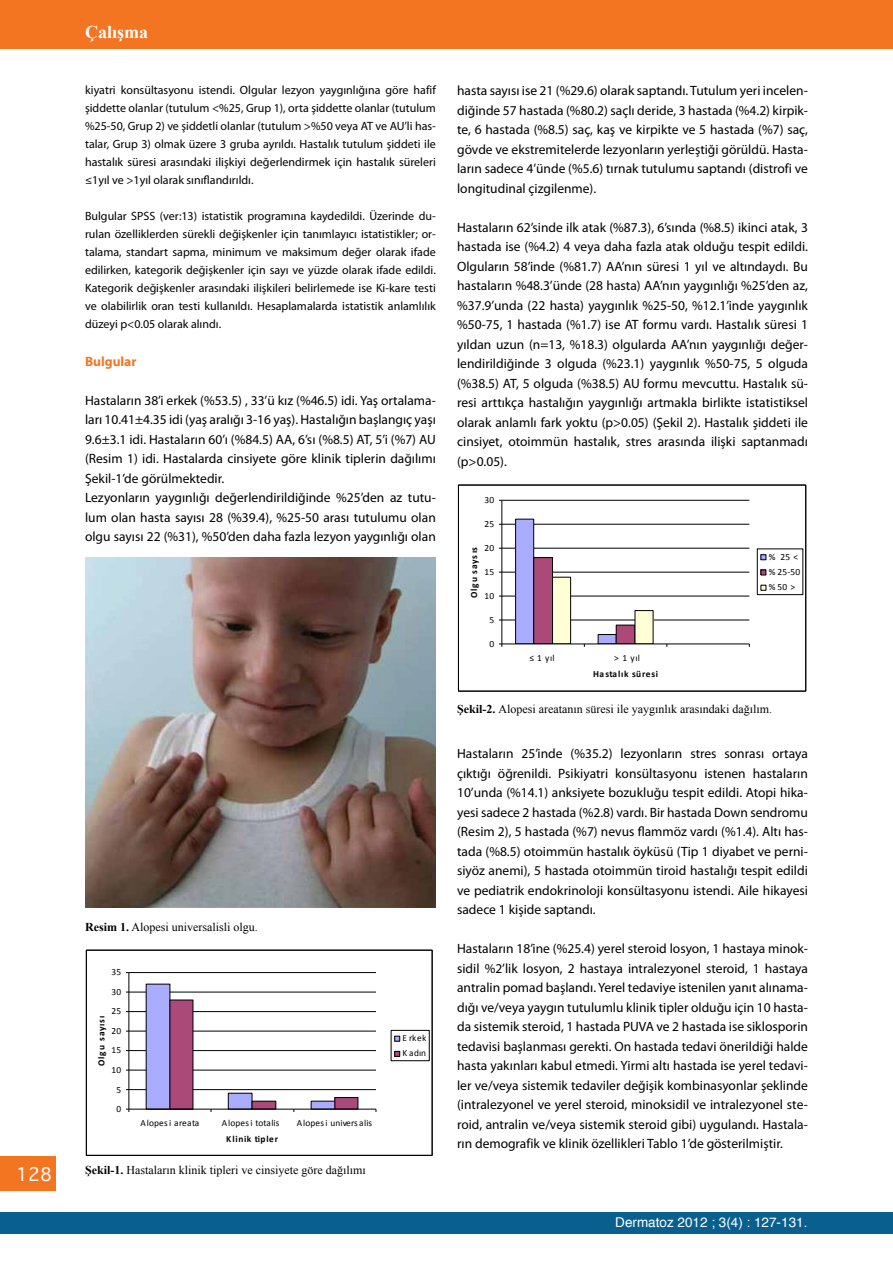
<style>
.page{position:relative;width:893px;height:1263px;background:#fff}
.page>*{position:absolute;margin:0;border:0;box-sizing:border-box;transform-origin:0 0}
.t1{font:700 18px "Times New Roman";color:#fff}
.t2{font:18px "Geneva";color:#fff}
.t3{font:13.5px/19.5px "Myriad Pro";color:#000;text-align:justify}
.t4{font:13.5px "Helvetica";color:#fff}
.t5{font:700 13.5px "Myriad Pro";color:#f47521}
.t6{font:12px/18px "Myriad Pro";color:#000;text-align:justify}
.t7{font:12px "Times New Roman";color:#000}
.t8{font:9.45px/15.3px "Calibri";letter-spacing:.03em;color:#000}
.t9{font:9.45px "Calibri";letter-spacing:.01em;color:#000}
.t10{font:700 9.45px "Calibri";letter-spacing:.06em;color:#000}
.t11{font:700 9.45px "Calibri";letter-spacing:.08em;color:#000}
.t12{font:700 9.3px "Calibri";letter-spacing:.08em;color:#000}
.s1{font-weight:700}
</style>
<div class="page">
<div style="left:0;top:1157px;width:55px;height:34px;background:#f47521"></div>
<div style="left:0;top:0;width:893px;height:49px;background:#f47521"></div>
<div style="left:0;top:1212px;width:893px;height:21px;background:#09608f"></div>
<img style="left:85px;top:558px;width:351px;height:350px">
<hr style="left:129px;top:1089px;width:247px;height:1px;background:#000">
<hr style="left:129px;top:1070px;width:247px;height:1px;background:#000">
<hr style="left:129px;top:1050px;width:247px;height:1px;background:#000">
<hr style="left:129px;top:1031px;width:247px;height:1px;background:#000">
<hr style="left:129px;top:1011px;width:247px;height:1px;background:#000">
<hr style="left:129px;top:992px;width:247px;height:1px;background:#000">
<hr style="left:129px;top:972px;width:247px;height:1px;background:#000">
<div style="left:146px;top:984px;width:24px;height:125px;background:#aaadff"></div>
<div style="left:228px;top:1093px;width:24px;height:16px;background:#aaadff"></div>
<div style="left:311px;top:1101px;width:24px;height:8px;background:#aaadff"></div>
<div style="left:170px;top:1000px;width:23px;height:109px;background:#ab4979"></div>
<div style="left:252px;top:1101px;width:24px;height:8px;background:#ab4979"></div>
<div style="left:252px;top:1101px;width:24px;height:8px;border:1px solid #000"></div>
<div style="left:335px;top:1097px;width:23px;height:12px;background:#ab4979"></div>
<div style="left:335px;top:1097px;width:23px;height:12px;border:1px solid #000"></div>
<hr style="left:129px;top:972px;width:1px;height:137px;background:#000">
<hr style="left:129px;top:1109px;width:247px;height:1px;background:#000">
<div style="left:391px;top:1030px;width:39px;height:31px;border:1px solid #000"></div>
<svg style="left:394px;top:1036px;width:6px;height:5px"></svg>
<svg style="left:394px;top:1051px;width:6px;height:6px"></svg>
<div style="left:86px;top:950px;width:346px;height:206px;border:1px solid #000"></div>
<hr style="left:502px;top:620px;width:247px;height:1px;background:#000">
<hr style="left:502px;top:596px;width:247px;height:1px;background:#000">
<hr style="left:502px;top:572px;width:247px;height:1px;background:#000">
<hr style="left:502px;top:548px;width:247px;height:1px;background:#000">
<hr style="left:502px;top:524px;width:247px;height:1px;background:#000">
<hr style="left:502px;top:500px;width:247px;height:1px;background:#000">
<div style="left:516px;top:519px;width:18px;height:125px;background:#aaadff"></div>
<div style="left:515px;top:519px;width:19px;height:125px;border:1px solid #000"></div>
<div style="left:598px;top:634px;width:18px;height:10px;background:#aaadff"></div>
<div style="left:598px;top:634px;width:19px;height:10px;border:1px solid #000"></div>
<div style="left:534px;top:558px;width:18px;height:86px;background:#ab4979"></div>
<div style="left:533px;top:557px;width:20px;height:87px;border:1px solid #000"></div>
<div style="left:616px;top:625px;width:19px;height:19px;background:#ab4979"></div>
<div style="left:616px;top:625px;width:19px;height:19px;border:1px solid #000"></div>
<div style="left:552px;top:577px;width:19px;height:67px;background:#fffed5"></div>
<div style="left:552px;top:577px;width:19px;height:67px;border:1px solid #000"></div>
<div style="left:635px;top:611px;width:18px;height:33px;background:#fffed5"></div>
<div style="left:635px;top:610px;width:18px;height:34px;border:1px solid #000"></div>
<hr style="left:501px;top:500px;width:1px;height:144px;background:#000">
<hr style="left:502px;top:644px;width:247px;height:1px;background:#000">
<div style="left:757px;top:548px;width:46px;height:47px;border:1px solid #000"></div>
<svg style="left:760px;top:554px;width:6px;height:6px"></svg>
<svg style="left:760px;top:570px;width:6px;height:5px"></svg>
<svg style="left:760px;top:585px;width:6px;height:6px"></svg>
<div style="left:458px;top:485px;width:348px;height:206px;border:1px solid #000"></div>
<h1 class="t2" style="left:16px;top:1159px;width:38px">128</h1>
<h1 class="t1" style="left:85px;top:20px;width:64px">Çalışma</h1>
<p class="t6" style="left:85px;top:81px;width:352px">kiyatri konsültasyonu istendi. Olgular lezyon yaygınlığına göre hafif şiddette olanlar (tutulum &lt;%25, Grup 1), orta şiddette olanlar (tutulum %25-50, Grup 2) ve şiddetli olanlar (tutulum &gt;%50 veya AT ve AU’li has&shy;talar, Grup 3) olmak üzere 3 gruba ayrıldı. Hastalık tutulum şiddeti ile hastalık süresi arasındaki ilişkiyi değerlendirmek için hastalık süreleri ≤1yıl ve &gt;1yıl olarak sınıflandırıldı.</p>
<p class="t6" style="left:85px;top:207px;width:352px">Bulgular SPSS (ver:13) istatistik programına kaydedildi. Üzerinde du&shy;rulan özelliklerden sürekli değişkenler için tanımlayıcı istatistikler; or&shy;talama, standart sapma, minimum ve maksimum değer olarak ifade edilirken, kategorik değişkenler için sayı ve yüzde olarak ifade edildi.<br>Kategorik değişkenler arasındaki ilişkileri belirlemede ise Ki-kare testi ve olabilirlik oran testi kullanıldı. Hesaplamalarda istatistik anlamlılık düzeyi p&lt;0.05 olarak alındı.</p>
<p class="t5" style="left:85px;top:352px;width:53px">Bulgular</p>
<p class="t3" style="left:85px;top:390px;width:352px;text-align:left">Hastaların 38’i erkek (%53.5) , 33’ü kız (%46.5) idi. Yaş ortalama&shy;ları 10.41±4.35 idi (yaş aralığı 3-16 yaş). Hastalığın başlangıç yaşı 9.6±3.1 idi. Hastaların 60’ı (%84.5) AA, 6’sı (%8.5) AT, 5’i (%7) AU (Resim 1) idi. Hastalarda cinsiyete göre klinik tiplerin dağılımı Şekil-1’de görülmektedir.<br>Lezyonların yaygınlığı değerlendirildiğinde %25’den az tutu&shy;lum olan hasta sayısı 28 (%39.4), %25-50 arası tutulumu olan olgu sayısı 22 (%31), %50’den daha fazla lezyon yaygınlığı olan</p>
<p class="t7" style="left:85px;top:918px;width:174px"><span class="s1">Resim 1.</span> Alopesi universalisli olgu.</p>
<p class="t8" style="left:112px;top:965px;width:11px">35</p>
<p class="t8" style="left:112px;top:985px;width:11px">30</p>
<p class="t8" style="left:112px;top:1004px;width:11px">25</p>
<p class="t12" style="left:98px;top:1066px;width:51px;rotate:-90deg">Olgu sayısı</p>
<p class="t8" style="left:112px;top:1024px;width:11px">20</p>
<p class="t8" style="left:112px;top:1043px;width:11px">15</p>
<p class="t8" style="left:112px;top:1063px;width:11px">10</p>
<p class="t8" style="left:117px;top:1082px;width:6px">5</p>
<p class="t8" style="left:117px;top:1102px;width:6px">0</p>
<p class="t8" style="left:140px;top:1116px;width:61px">Alopesi areata</p>
<p class="t9" style="left:222px;top:1119px;width:63px">Alopes i totalis  </p>
<p class="t9" style="left:297px;top:1119px;width:77px">Alopes i univers alis</p>
<p class="t10" style="left:226px;top:1136px;width:54px">Klinik tipler</p>
<p class="t7" style="left:85px;top:1162px;width:282px"><span class="s1">Şekil-1.</span> Hastaların klinik tipleri ve cinsiyete göre dağılımı</p>
<p class="t8" style="left:403px;top:1031px;width:25px">E rkek<br>K adın</p>
<p class="t3" style="left:457px;top:81px;width:352px">hasta sayısı ise 21 (%29.6) olarak saptandı. Tutulum yeri incelen&shy;diğinde 57 hastada (%80.2) saçlı deride, 3 hastada (%4.2) kirpik&shy;te, 6 hastada (%8.5) saç, kaş ve kirpikte ve 5 hastada (%7) saç, gövde ve ekstremitelerde lezyonların yerleştiği görüldü. Hasta&shy;ların sadece 4’ünde (%5.6) tırnak tutulumu saptandı (distrofi ve longitudinal çizgilenme).</p>
<p class="t3" style="left:457px;top:217px;width:352px">Hastaların 62’sinde ilk atak (%87.3), 6’sında (%8.5) ikinci atak, 3 hastada ise (%4.2) 4 veya daha fazla atak olduğu tespit edildi.<br>Olguların 58’inde (%81.7) AA’nın süresi 1 yıl ve altındaydı. Bu hastaların %48.3’ünde (28 hasta) AA’nın yaygınlığı %25’den az, %37.9’unda (22 hasta) yaygınlık %25-50, %12.1’inde yaygınlık %50-75, 1 hastada (%1.7) ise AT formu vardı. Hastalık süresi 1 yıldan uzun (n=13, %18.3) olgularda AA’nın yaygınlığı değer&shy;lendirildiğinde 3 olguda (%23.1) yaygınlık %50-75, 5 olguda (%38.5) AT, 5 olguda (%38.5) AU formu mevcuttu. Hastalık sü&shy;resi arttıkça hastalığın yaygınlığı artmakla birlikte istatistiksel olarak anlamlı fark yoktu (p&gt;0.05) (Şekil 2). Hastalık şiddeti ile cinsiyet, otoimmün hastalık, stres arasında ilişki saptanmadı (p&gt;0.05).</p>
<p class="t8" style="left:484px;top:493px;width:11px">30</p>
<p class="t8" style="left:484px;top:517px;width:11px">25</p>
<p class="t8" style="left:484px;top:541px;width:11px">20</p>
<p class="t11" style="left:471px;top:598px;width:53px;rotate:-90deg">Olgu saysıs</p>
<p class="t8" style="left:769px;top:550px;width:33px">%  25 &lt; % 25‐50 % 50 &gt;</p>
<p class="t8" style="left:484px;top:565px;width:11px">15</p>
<p class="t8" style="left:484px;top:589px;width:11px">10</p>
<p class="t8" style="left:490px;top:613px;width:6px">5</p>
<p class="t8" style="left:490px;top:637px;width:6px">0</p>
<p class="t8" style="left:529px;top:651px;width:29px">≤ 1 yıl </p>
<p class="t8" style="left:611px;top:651px;width:30px"> &gt; 1 yıl</p>
<p class="t10" style="left:593px;top:671px;width:67px">Hastalık süresi</p>
<p class="t7" style="left:457px;top:701px;width:316px"><span class="s1">Şekil-2.</span> Alopesi areatanın süresi ile yaygınlık arasındaki dağılım.</p>
<p class="t3" style="left:457px;top:744px;width:352px">Hastaların 25’inde (%35.2) lezyonların stres sonrası ortaya çıktığı öğrenildi. Psikiyatri konsültasyonu istenen hastaların 10’unda (%14.1) anksiyete bozukluğu tespit edildi. Atopi hika&shy;yesi sadece 2 hastada (%2.8) vardı. Bir hastada Down sendromu (Resim 2), 5 hastada (%7) nevus flammöz vardı (%1.4). Altı has&shy;tada (%8.5) otoimmün hastalık öyküsü (Tip 1 diyabet ve perni&shy;siyöz anemi), 5 hastada otoimmün tiroid hastalığı tespit edildi ve pediatrik endokrinoloji konsültasyonu istendi. Aile hikayesi sadece 1 kişide saptandı.</p>
<p class="t3" style="left:457px;top:939px;width:352px">Hastaların 18’ine (%25.4) yerel steroid losyon, 1 hastaya minok&shy;sidil %2’lik losyon, 2 hastaya intralezyonel steroid, 1 hastaya antralin pomad başlandı. Yerel tedaviye istenilen yanıt alınama&shy;dığı ve/veya yaygın tutulumlu klinik tipler olduğu için 10 hasta&shy;da sistemik steroid, 1 hastada PUVA ve 2 hastada ise siklosporin tedavisi başlanması gerekti. On hastada tedavi önerildiği halde hasta yakınları kabul etmedi. Yirmi altı hastada ise yerel tedavi&shy;ler ve/veya sistemik tedaviler değişik kombinasyonlar şeklinde (intralezyonel ve yerel steroid, minoksidil ve intralezyonel ste&shy;roid, antralin ve/veya sistemik steroid gibi) uygulandı. Hastala&shy;rın demografik ve klinik özellikleri Tablo 1’de gösterilmiştir.</p>
<p class="t4" style="left:615px;top:1211px;width:194px">Dermatoz 2012 ; 3(4) : 127-131.</p>
</div>
